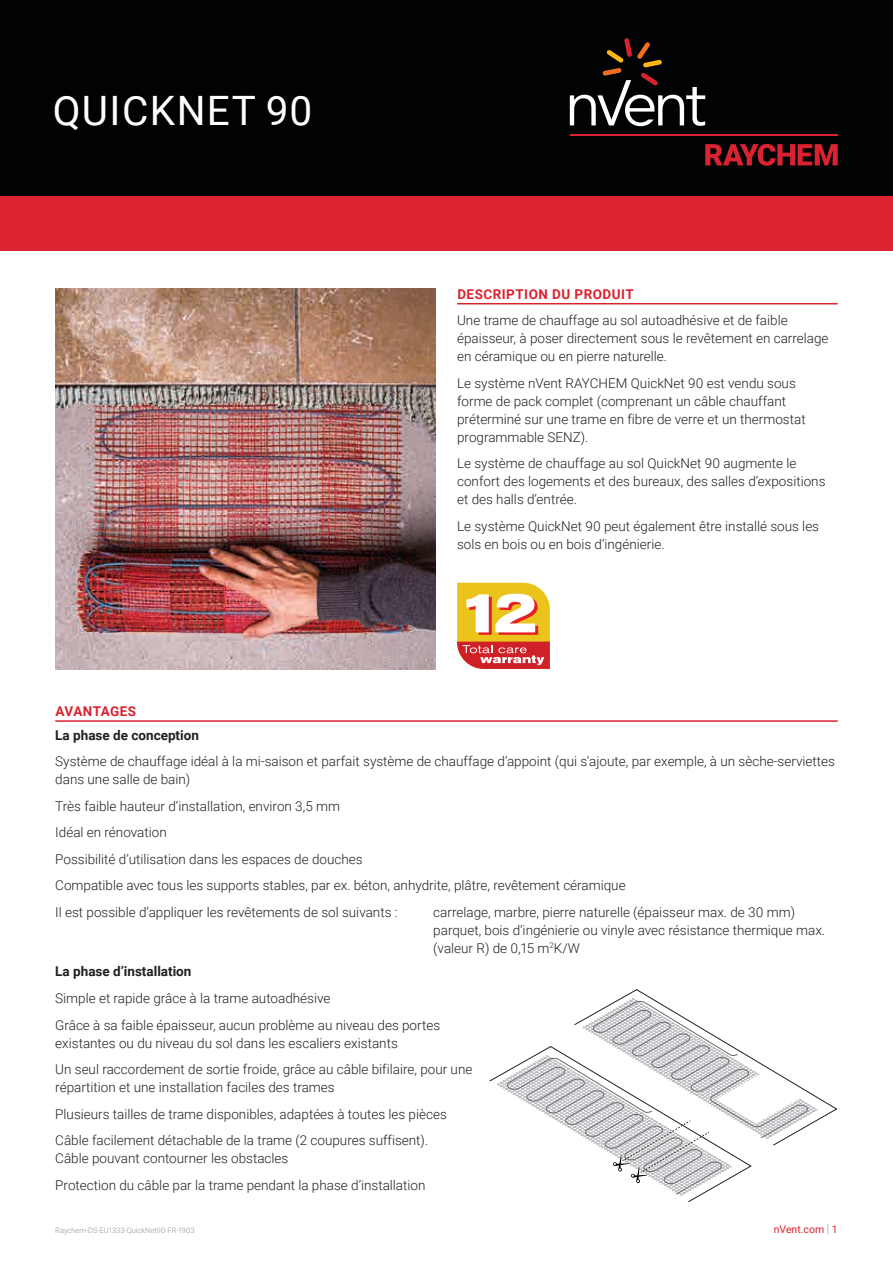
<style>
.page{position:relative;width:893px;height:1263px;background:#fff}
.page>*{position:absolute;margin:0;border:0;box-sizing:border-box;transform-origin:0 0}
.t1{font:40.5px "Roboto";letter-spacing:.035em;color:#fff}
.t2{font:300 13.5px/18px "Roboto";color:#231f20}
.t3{font:700 13.5px "Roboto";color:#231f20}
.t4{font:700 13.5px "Roboto";letter-spacing:.035em;color:#db2230}
.t5{font:10.5px "Roboto";color:#db2230}
.t6{font:300 7.5px "Roboto";color:#8f959e}
.s1{font-weight:300;font-size:12.6px;color:#8f959e}
</style>
<div class="page">
<div style="left:0;top:0;width:893px;height:196px;background:#010203"></div>
<div style="left:0;top:196px;width:893px;height:55px;background:#db2230"></div>
<svg style="left:705px;top:144px;width:133px;height:22px"></svg>
<hr style="left:570px;top:134px;width:268px;height:2px;background:#db2230">
<svg style="left:570px;top:38px;width:135px;height:88px"></svg>
<hr style="left:457px;top:303px;width:381px;height:1px;background:#db2230">
<svg style="left:457px;top:583px;width:93px;height:86px"></svg>
<hr style="left:55px;top:720px;width:783px;height:2px;background:#db2230">
<img style="left:55px;top:289px;width:381px;height:380px">
<svg style="left:489px;top:989px;width:348px;height:213px"></svg>
<h1 class="t1" style="left:53px;top:82px;width:261px">QUICKNET 90</h1>
<p class="t4" style="left:457px;top:284px;width:178px">DESCRIPTION DU PRODUIT</p>
<p class="t2" style="left:457px;top:311px;width:373px">Une trame de chauffage au sol autoadhésive et de faible épaisseur, à poser directement sous le revêtement en carrelage en céramique ou en pierre naturelle.</p>
<p class="t2" style="left:457px;top:373px;width:350px">Le système nVent RAYCHEM QuickNet 90 est vendu sous forme de pack complet (comprenant un câble chauffant préterminé sur une trame en fibre de verre et un thermostat programmable SENZ).</p>
<p class="t2" style="left:457px;top:454px;width:370px">Le système de chauffage au sol QuickNet 90 augmente le confort des logements et des bureaux, des salles d’expositions et des halls d’entrée.</p>
<p class="t2" style="left:457px;top:516px;width:363px">Le système QuickNet 90 peut également être installé sous les sols en bois ou en bois d’ingénierie.</p>
<p class="t4" style="left:56px;top:702px;width:82px">AVANTAGES</p>
<p class="t3" style="left:55px;top:725px;width:145px">La phase de conception</p>
<p class="t2" style="left:55px;top:752px;width:781px">Système de chauffage idéal à la mi-saison et parfait système de chauffage d’appoint (qui s'ajoute, par exemple, à un sèche-serviettes dans une salle de bain)</p>
<p class="t2" style="left:55px;top:792px;width:572px;line-height:26.5px">Très faible hauteur d’installation, environ 3,5 mm<br>Idéal en rénovation<br>Possibilité d’utilisation dans les espaces de douches<br>Compatible avec tous les supports stables, par ex. béton, anhydrite, plâtre, revêtement céramique Il est possible d’appliquer les revêtements de sol suivants :</p>
<p class="t2" style="left:433px;top:902px;width:393px">carrelage, marbre, pierre naturelle (épaisseur max. de 30 mm) parquet, bois d’ingénierie ou vinyle avec résistance thermique max. (valeur R) de 0,15 m<sup>2</sup>K/W</p>
<p class="t3" style="left:55px;top:962px;width:138px">La phase d’installation</p>
<p class="t2" style="left:55px;top:984px;width:386px;line-height:26.5px">Simple et rapide grâce à la trame autoadhésive<br>Grâce à sa faible épaisseur, aucun problème au niveau des portes</p>
<p class="t2" style="left:55px;top:1029px;width:419px;line-height:26.5px">existantes ou du niveau du sol dans les escaliers existants<br>Un seul raccordement de sortie froide, grâce au câble bifilaire, pour une</p>
<p class="t2" style="left:55px;top:1073px;width:393px;line-height:26.5px">répartition et une installation faciles des trames<br>Plusieurs tailles de trame disponibles, adaptées à toutes les pièces<br>Câble facilement détachable de la trame (2 coupures suffisent).</p>
<p class="t2" style="left:55px;top:1144px;width:372px;line-height:26.5px">Câble pouvant contourner les obstacles<br>Protection du câble par la trame pendant la phase d’installation</p>
<p class="t6" style="left:55px;top:1225px;width:141px">Raychem-DS-EU1333-QuickNet90-FR-1903</p>
<p class="t5" style="left:774px;top:1222px;width:65px">nVent.com <span class="s1">|</span> 1</p>
</div>
